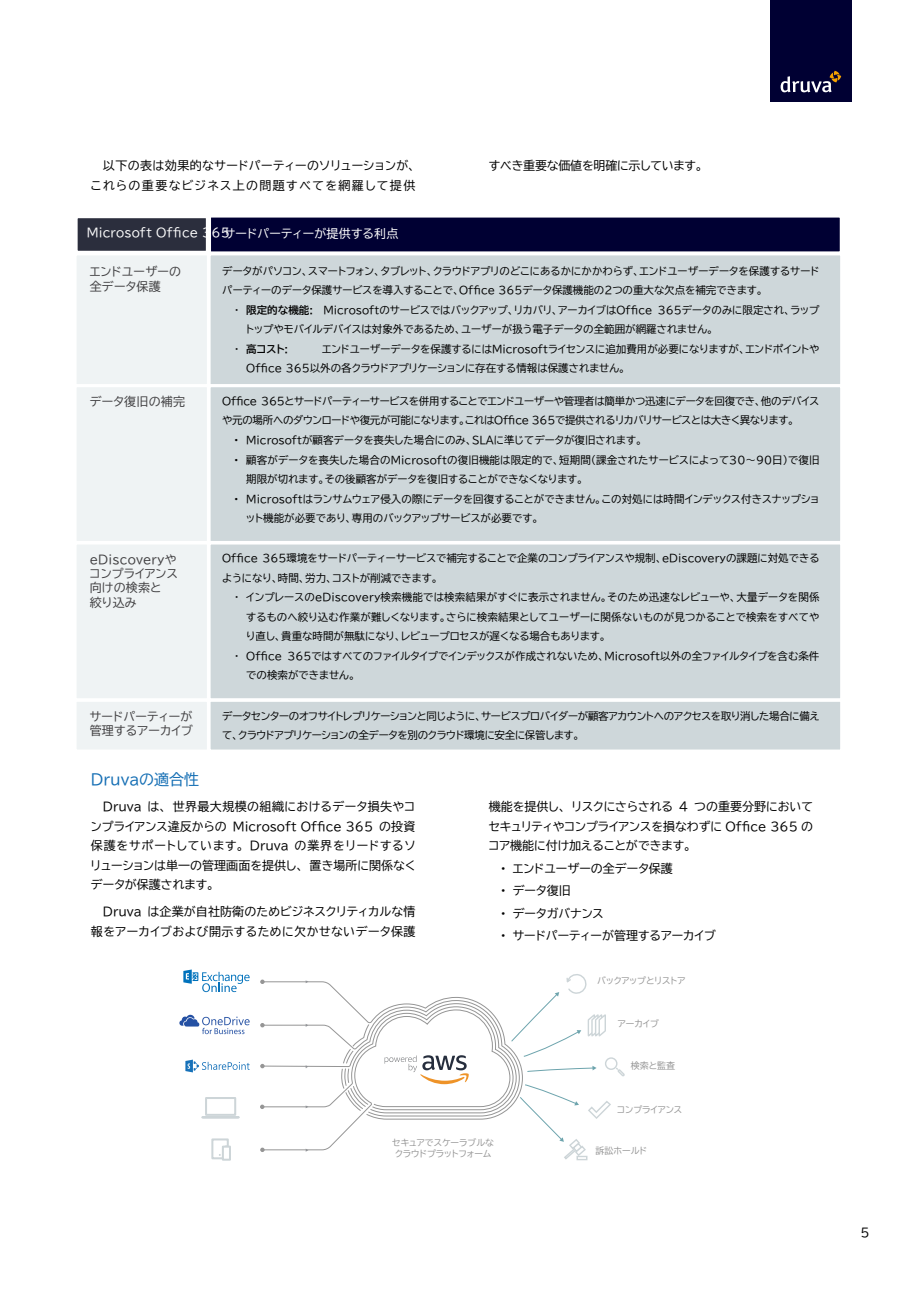
<style>
.page{position:relative;width:919px;height:1289px;background:#fff}
.page>*{position:absolute;margin:0;border:0;box-sizing:border-box;transform-origin:0 0}
.t1{font:15px "BIZ UDP Gothic";color:#146eb4}
.t2{font:12px/19.5px "BIZ UDP Gothic";color:#000;text-align:justify}
.t3{font:12px/14.4px "BIZ UDP Gothic";letter-spacing:.015em;color:#414042}
.t4{font:12px/19.5px "BIZ UDP Gothic";letter-spacing:.02em;color:#000;text-align:right}
.t5{font:12px/19.5px "BIZ UDP Gothic";letter-spacing:.035em;color:#000;text-align:right}
.t6{font:12px "BIZ UDP Gothic";letter-spacing:.015em;color:#fff}
.t7{font:12px "BIZ UDP Gothic";letter-spacing:-.02em;color:#000}
.t8{font:10.5px/19.5px "BIZ UDP Gothic";color:#000}
.t9{font:10.5px/19.5px "BIZ UDP Gothic";letter-spacing:-.025em;color:#000}
.t10{font:10.5px "BIZ UDP Gothic Bold";color:#000}
.t11{font:9px/10.8px "BIZ UDP Gothic";color:#959595;text-align:center}
.s1{font-family:"BIZ UDP Gothic Bold"}
.s2{font-family:"BIZ UDP Gothic"}
</style>
<div class="page">
<div style="left:74px;top:384px;width:136px;height:160px;background:#eff3f4;border:3px solid #fff"></div>
<div style="left:207px;top:384px;width:636px;height:160px;background:#ced7da;border:3px solid #fff"></div>
<div style="left:74px;top:541px;width:136px;height:160px;background:#eff3f4;border:3px solid #fff"></div>
<div style="left:207px;top:541px;width:636px;height:160px;background:#ced7da;border:3px solid #fff"></div>
<div style="left:74px;top:698px;width:136px;height:54px;background:#eff3f4;border:3px solid #fff"></div>
<div style="left:207px;top:698px;width:636px;height:54px;background:#ced7da;border:3px solid #fff"></div>
<div style="left:73px;top:213px;width:138px;height:43px;background:#2b2e3d;border:5px solid #fff"></div>
<div style="left:207px;top:214px;width:636px;height:41px;background:#003;border:4px solid #fff"></div>
<div style="left:74px;top:252px;width:136px;height:135px;background:#eff3f4;border:3px solid #fff"></div>
<div style="left:207px;top:252px;width:636px;height:135px;background:#ced7da;border:3px solid #fff"></div>
<div style="left:770px;top:0;width:81px;height:101px;background:#003"></div>
<svg style="left:780px;top:71px;width:61px;height:21px"></svg>
<svg style="left:185px;top:1059px;width:64px;height:13px"></svg>
<svg style="left:179px;top:1014px;width:70px;height:20px"></svg>
<svg style="left:183px;top:969px;width:66px;height:23px"></svg>
<div style="left:205px;top:1096px;width:31px;height:19px;border:2px solid #cdd5d8"></div>
<hr style="left:202px;top:1116px;width:37px;height:2px;background:#cdd5d8">
<svg style="left:230px;top:1146px;width:1px;height:14px"></svg>
<svg style="left:211px;top:1138px;width:19px;height:22px"></svg>
<svg style="left:260px;top:974px;width:365px;height:186px"></svg>
<p class="t7" style="left:488px;top:159px;width:216px">すべき重要な価値を明確に示しています。</p>
<p class="t5" style="left:91px;top:156px;width:326px">以下の表は効果的なサードパーティーのソリューションが、これらの重要なビジネス上の問題すべてを網羅して提供</p>
<p class="t6" style="left:87px;top:226px;width:313px">Microsoft Office 365サードパーティーが提供する利点</p>
<p class="t3" style="left:90px;top:264px;width:93px">エンドユーザーの全データ保護</p>
<p class="t8" style="left:222px;top:261px;width:598px">データがパソコン、スマートフォン、タブレット、クラウドアプリのどこにあるかにかかわらず、エンドユーザーデータを保護するサードパーティーのデータ保護サービスを導入することで、Office 365データ保護機能の2つの重大な欠点を補完できます。</p>
<p class="t8" style="left:246px;top:300px;width:574px;text-indent:-12px">・ <span class="s1">限定的な機能:</span> Microsoftのサービスではバックアップ、リカバリ、アーカイブはOffice 365データのみに限定され、ラップトップやモバイルデバイスは対象外であるため、ユーザーが扱う電子データの全範囲が網羅されません。</p>
<p class="t10" style="left:234px;top:344px;width:55px"><span class="s2">・</span> 高コスト:</p>
<p class="t8" style="left:246px;top:339px;width:574px;text-indent:76px">エンドユーザーデータを保護するにはMicrosoftライセンスに追加費用が必要になりますが、エンドポイントや<br>Office 365以外の各クラウドアプリケーションに存在する情報は保護されません。</p>
<p class="t3" style="left:90px;top:394px;width:97px">データ復旧の補完</p>
<p class="t9" style="left:222px;top:391px;width:598px">Office 365とサードパーティーサービスを併用することでエンドユーザーや管理者は簡単かつ迅速にデータを回復でき、他のデバイスや元の場所へのダウンロードや復元が可能になります。これはOffice 365で提供されるリカバリサービスとは大きく異なります。</p>
<p class="t8" style="left:234px;top:430px;width:409px">• Microsoftが顧客データを喪失した場合にのみ、SLAに準じてデータが復旧されます。</p>
<p class="t8" style="left:246px;top:450px;width:574px;text-indent:-12px">• 顧客がデータを喪失した場合のMicrosoftの復旧機能は限定的で、短期間（課金されたサービスによって30～90日）で復旧期限が切れます。その後顧客がデータを復旧することができなくなります。</p>
<p class="t8" style="left:246px;top:489px;width:574px;text-indent:-12px">• Microsoftはランサムウェア侵入の際にデータを回復することができません。この対処には時間インデックス付きスナップショット機能が必要であり、専用のバックアップサービスが必要です。</p>
<p class="t3" style="left:90px;top:552px;width:90px">eDiscoveryやコンプライアンス向けの検索と<br>絞り込み</p>
<p class="t8" style="left:222px;top:548px;width:598px">Office 365環境をサードパーティーサービスで補完することで企業のコンプライアンスや規制、eDiscoveryの課題に対処できるようになり、時間、労力、コストが削減できます。</p>
<p class="t8" style="left:234px;top:587px;width:586px">・ インプレースのeDiscovery検索機能では検索結果がすぐに表示されません。そのため迅速なレビューや、大量データを関係</p>
<p class="t8" style="left:246px;top:607px;width:574px">するものへ絞り込む作業が難しくなります。さらに検索結果としてユーザーに関係ないものが見つかることで検索をすべてや</p>
<p class="t8" style="left:246px;top:626px;width:361px">り直し、貴重な時間が無駄になり、レビュープロセスが遅くなる場合もあります。</p>
<p class="t8" style="left:234px;top:646px;width:586px">・ Office 365ではすべてのファイルタイプでインデックスが作成されないため、Microsoft以外の全ファイルタイプを含む条件</p>
<p class="t8" style="left:246px;top:665px;width:111px">での検索ができません。</p>
<p class="t3" style="left:90px;top:709px;width:105px">サードパーティーが管理するアーカイブ</p>
<p class="t9" style="left:222px;top:706px;width:598px">データセンターのオフサイトレプリケーションと同じように、サービスプロバイダーが顧客アカウントへのアクセスを取り消した場合に備えて、クラウドアプリケーションの全データを別のクラウド環境に安全に保管します。</p>
<h1 class="t1" style="left:91px;top:772px;width:110px">Druvaの適合性</h1>
<p class="t2" style="left:91px;top:796px;width:326px;text-indent:12px">Druva は、世界最大規模の組織におけるデータ損失やコンプライアンス違反からの Microsoft Office 365 の投資保護をサポートしています。 Druva の業界をリードするソリューションは単一の管理画面を提供し、置き場所に関係なくデータが保護されます。</p>
<p class="t4" style="left:91px;top:901px;width:326px">Druva は企業が自社防衛のためビジネスクリティカルな情報をアーカイブおよび開示するために欠かせないデータ保護</p>
<p class="t2" style="left:488px;top:796px;width:326px">機能を提供し、リスクにさらされる 4 つの重要分野においてセキュリティやコンプライアンスを損なわずに Office 365 のコア機能に付け加えることができます。</p>
<p class="t2" style="left:500px;top:858px;width:174px">• エンドユーザーの全データ保護</p>
<p class="t2" style="left:500px;top:880px;width:71px">• データ復旧</p>
<p class="t2" style="left:500px;top:903px;width:104px">• データガバナンス</p>
<p class="t2" style="left:500px;top:925px;width:216px">• サードパーティーが管理するアーカイブ</p>
<p class="t11" style="left:392px;top:1137px;width:103px">セキュアでスケーラブルなクラウドプラットフォーム</p>
<p class="t11" style="left:597px;top:975px;width:90px">バックアップとリストア</p>
<p class="t11" style="left:617px;top:1017px;width:43px">アーカイブ</p>
<p class="t11" style="left:630px;top:1060px;width:46px">検索と監査</p>
<p class="t11" style="left:617px;top:1103px;width:67px">コンプライアンス</p>
<p class="t11" style="left:595px;top:1145px;width:53px">訴訟ホールド</p>
<p class="t2" style="left:860px;top:1222px;width:11px">5</p>
</div>
